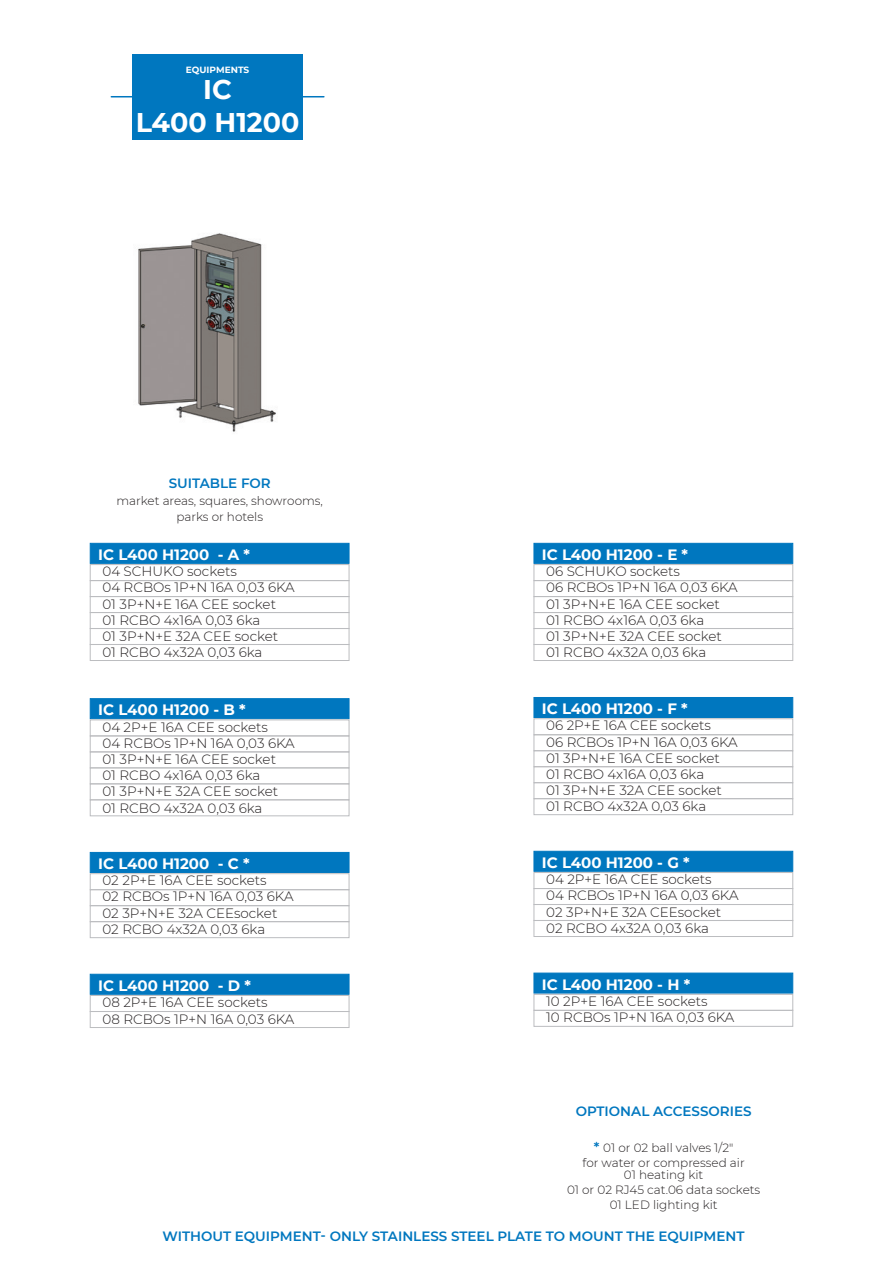
<style>
.page{position:relative;width:893px;height:1263px;background:#fff}
.page>*{position:absolute;margin:0;border:0;box-sizing:border-box;transform-origin:0 0}
.t1{font:700 27px "Montserrat";color:#fff}
.t2{font:700 15px "Montserrat";color:#fff}
.t3{font:300 13.5px "Montserrat";color:#231f20}
.t4{font:600 13.5px "Montserrat";color:#0077bf}
.t5{font:300 12px "Montserrat";color:#231f20}
.t6{font:700 9px "Montserrat";color:#fff}
.s1{font-weight:600;font-size:13.5px;color:#0077bf}
</style>
<div class="page">
<img style="left:138px;top:233px;width:138px;height:199px">
<div style="left:534px;top:543px;width:259px;height:20px;background:#0077bf;border:1px solid #0077bf"></div>
<div style="left:534px;top:697px;width:259px;height:21px;background:#0077bf"></div>
<div style="left:534px;top:851px;width:259px;height:20px;background:#0077bf;border:1px solid #0077bf"></div>
<div style="left:534px;top:973px;width:259px;height:20px;background:#0077bf"></div>
<div style="left:534px;top:564px;width:259px;height:17px;border:1px solid #bcbdc0"></div>
<div style="left:534px;top:718px;width:259px;height:17px;border:1px solid #bcbdc0"></div>
<div style="left:534px;top:872px;width:259px;height:17px;border:1px solid #bcbdc0"></div>
<div style="left:534px;top:994px;width:259px;height:16px;border:1px solid #bcbdc0"></div>
<div style="left:534px;top:782px;width:259px;height:17px;border:1px solid #bcbdc0"></div>
<div style="left:534px;top:580px;width:259px;height:17px;border:1px solid #bcbdc0"></div>
<div style="left:534px;top:734px;width:259px;height:17px;border:1px solid #bcbdc0"></div>
<div style="left:534px;top:888px;width:259px;height:17px;border:1px solid #bcbdc0"></div>
<div style="left:534px;top:1010px;width:259px;height:16px;border:1px solid #bcbdc0"></div>
<div style="left:534px;top:644px;width:259px;height:17px;border:1px solid #bcbdc0"></div>
<div style="left:534px;top:798px;width:259px;height:17px;border:1px solid #bcbdc0"></div>
<div style="left:534px;top:596px;width:259px;height:17px;border:1px solid #bcbdc0"></div>
<div style="left:534px;top:750px;width:259px;height:17px;border:1px solid #bcbdc0"></div>
<div style="left:534px;top:904px;width:259px;height:17px;border:1px solid #bcbdc0"></div>
<div style="left:534px;top:612px;width:259px;height:17px;border:1px solid #bcbdc0"></div>
<div style="left:534px;top:766px;width:259px;height:17px;border:1px solid #bcbdc0"></div>
<div style="left:534px;top:920px;width:259px;height:17px;border:1px solid #bcbdc0"></div>
<div style="left:90px;top:543px;width:259px;height:20px;background:#0077bf;border:1px solid #0077bf"></div>
<div style="left:90px;top:698px;width:259px;height:21px;background:#0077bf;border:1px solid #0077bf"></div>
<div style="left:90px;top:852px;width:259px;height:21px;background:#0077bf"></div>
<div style="left:90px;top:974px;width:259px;height:20px;background:#0077bf;border:1px solid #0077bf"></div>
<div style="left:90px;top:564px;width:259px;height:17px;border:1px solid #bcbdc0"></div>
<div style="left:90px;top:720px;width:259px;height:16px;border:1px solid #bcbdc0"></div>
<div style="left:90px;top:873px;width:259px;height:17px;border:1px solid #bcbdc0"></div>
<div style="left:90px;top:995px;width:259px;height:17px;border:1px solid #bcbdc0"></div>
<div style="left:90px;top:580px;width:259px;height:17px;border:1px solid #bcbdc0"></div>
<div style="left:90px;top:736px;width:259px;height:16px;border:1px solid #bcbdc0"></div>
<div style="left:90px;top:889px;width:259px;height:17px;border:1px solid #bcbdc0"></div>
<div style="left:90px;top:1011px;width:259px;height:17px;border:1px solid #bcbdc0"></div>
<div style="left:90px;top:596px;width:259px;height:17px;border:1px solid #bcbdc0"></div>
<div style="left:90px;top:752px;width:259px;height:16px;border:1px solid #bcbdc0"></div>
<div style="left:90px;top:905px;width:259px;height:17px;border:1px solid #bcbdc0"></div>
<div style="left:90px;top:644px;width:259px;height:17px;border:1px solid #bcbdc0"></div>
<div style="left:90px;top:800px;width:259px;height:16px;border:1px solid #bcbdc0"></div>
<div style="left:90px;top:612px;width:259px;height:17px;border:1px solid #bcbdc0"></div>
<div style="left:90px;top:768px;width:259px;height:16px;border:1px solid #bcbdc0"></div>
<div style="left:90px;top:921px;width:259px;height:17px;border:1px solid #bcbdc0"></div>
<div style="left:90px;top:628px;width:259px;height:17px;border:1px solid #bcbdc0"></div>
<div style="left:90px;top:784px;width:259px;height:16px;border:1px solid #bcbdc0"></div>
<hr style="left:111px;top:96px;width:43px;height:1px;background:#0077bf">
<hr style="left:281px;top:96px;width:43px;height:1px;background:#0077bf">
<div style="left:133px;top:54px;width:170px;height:85px;background:#0077bf"></div>
<p class="t6" style="left:186px;top:64px;width:65px">EQUIPMENTS</p>
<p class="t1" style="left:203px;top:70px;width:30px">IC</p>
<p class="t1" style="left:136px;top:103px;width:165px">L400 H1200</p>
<p class="t4" style="left:169px;top:474px;width:104px">SUITABLE FOR</p>
<p class="t5" style="left:116px;top:493px;width:208px">market areas, squares, showrooms,</p>
<p class="t5" style="left:176px;top:509px;width:88px">parks or hotels</p>
<p class="t2" style="left:98px;top:544px;width:153px">IC L400 H1200 - A *</p>
<p class="t3" style="left:102px;top:562px;width:136px">04 SCHUKO sockets</p>
<p class="t3" style="left:102px;top:578px;width:194px">04 RCBOs 1P+N 16A 0,03 6KA</p>
<p class="t3" style="left:102px;top:595px;width:175px">01 3P+N+E 16A CEE socket</p>
<p class="t3" style="left:102px;top:611px;width:159px">01 RCBO 4x16A 0,03 6ka</p>
<p class="t3" style="left:102px;top:627px;width:177px">01 3P+N+E 32A CEE socket</p>
<p class="t3" style="left:102px;top:643px;width:162px">01 RCBO 4x32A 0,03 6ka</p>
<p class="t2" style="left:98px;top:699px;width:149px">IC L400 H1200 - B *</p>
<p class="t3" style="left:102px;top:717px;width:167px">04 2P+E 16A CEE sockets</p>
<p class="t3" style="left:102px;top:734px;width:194px">04 RCBOs 1P+N 16A 0,03 6KA</p>
<p class="t3" style="left:102px;top:750px;width:175px">01 3P+N+E 16A CEE socket</p>
<p class="t3" style="left:102px;top:766px;width:159px">01 RCBO 4x16A 0,03 6ka</p>
<p class="t3" style="left:102px;top:782px;width:177px">01 3P+N+E 32A CEE socket</p>
<p class="t3" style="left:102px;top:798px;width:162px">01 RCBO 4x32A 0,03 6ka</p>
<p class="t2" style="left:98px;top:853px;width:153px">IC L400 H1200 - C *</p>
<p class="t3" style="left:102px;top:871px;width:166px">02 2P+E 16A CEE sockets</p>
<p class="t3" style="left:102px;top:887px;width:193px">02 RCBOs 1P+N 16A 0,03 6KA</p>
<p class="t3" style="left:102px;top:904px;width:176px">02 3P+N+E 32A CEEsocket</p>
<p class="t3" style="left:102px;top:920px;width:164px">02 RCBO 4x32A 0,03 6ka</p>
<p class="t2" style="left:98px;top:975px;width:154px">IC L400 H1200 - D *</p>
<p class="t3" style="left:102px;top:993px;width:167px">08 2P+E 16A CEE sockets</p>
<p class="t3" style="left:102px;top:1010px;width:194px">08 RCBOs 1P+N 16A 0,03 6KA</p>
<p class="t2" style="left:542px;top:544px;width:148px">IC L400 H1200 - E *</p>
<p class="t3" style="left:546px;top:562px;width:135px">06 SCHUKO sockets</p>
<p class="t3" style="left:546px;top:578px;width:193px">06 RCBOs 1P+N 16A 0,03 6KA</p>
<p class="t3" style="left:546px;top:595px;width:175px">01 3P+N+E 16A CEE socket</p>
<p class="t3" style="left:546px;top:611px;width:159px">01 RCBO 4x16A 0,03 6ka</p>
<p class="t3" style="left:546px;top:627px;width:177px">01 3P+N+E 32A CEE socket</p>
<p class="t3" style="left:546px;top:643px;width:162px">01 RCBO 4x32A 0,03 6ka</p>
<p class="t2" style="left:542px;top:698px;width:147px">IC L400 H1200 - F *</p>
<p class="t3" style="left:546px;top:716px;width:166px">06 2P+E 16A CEE sockets</p>
<p class="t3" style="left:546px;top:732px;width:193px">06 RCBOs 1P+N 16A 0,03 6KA</p>
<p class="t3" style="left:546px;top:749px;width:175px">01 3P+N+E 16A CEE socket</p>
<p class="t3" style="left:546px;top:765px;width:159px">01 RCBO 4x16A 0,03 6ka</p>
<p class="t3" style="left:546px;top:781px;width:177px">01 3P+N+E 32A CEE socket</p>
<p class="t3" style="left:546px;top:797px;width:162px">01 RCBO 4x32A 0,03 6ka</p>
<p class="t2" style="left:542px;top:852px;width:149px">IC L400 H1200 - G *</p>
<p class="t3" style="left:546px;top:870px;width:167px">04 2P+E 16A CEE sockets</p>
<p class="t3" style="left:546px;top:886px;width:194px">04 RCBOs 1P+N 16A 0,03 6KA</p>
<p class="t3" style="left:546px;top:902px;width:176px">02 3P+N+E 32A CEEsocket</p>
<p class="t3" style="left:546px;top:919px;width:164px">02 RCBO 4x32A 0,03 6ka</p>
<p class="t2" style="left:542px;top:973px;width:150px">IC L400 H1200 - H *</p>
<p class="t3" style="left:546px;top:992px;width:163px">10 2P+E 16A CEE sockets</p>
<p class="t3" style="left:546px;top:1008px;width:190px">10 RCBOs 1P+N 16A 0,03 6KA</p>
<p class="t4" style="left:576px;top:1101px;width:177px">OPTIONAL ACCESSORIES</p>
<p class="t5" style="left:594px;top:1139px;width:141px"><span class="s1">*</span> 01 or 02 ball valves 1/2"</p>
<p class="t5" style="left:583px;top:1154px;width:164px">for water or compressed air</p>
<p class="t5" style="left:624px;top:1166px;width:81px">01 heating kit</p>
<p class="t5" style="left:567px;top:1181px;width:195px">01 or 02 RJ45 cat.06 data sockets</p>
<p class="t5" style="left:610px;top:1196px;width:109px">01 LED lighting kit</p>
<p class="t4" style="left:163px;top:1226px;width:583px">WITHOUT EQUIPMENT- ONLY STAINLESS STEEL PLATE TO MOUNT THE EQUIPMENT</p>
</div>
